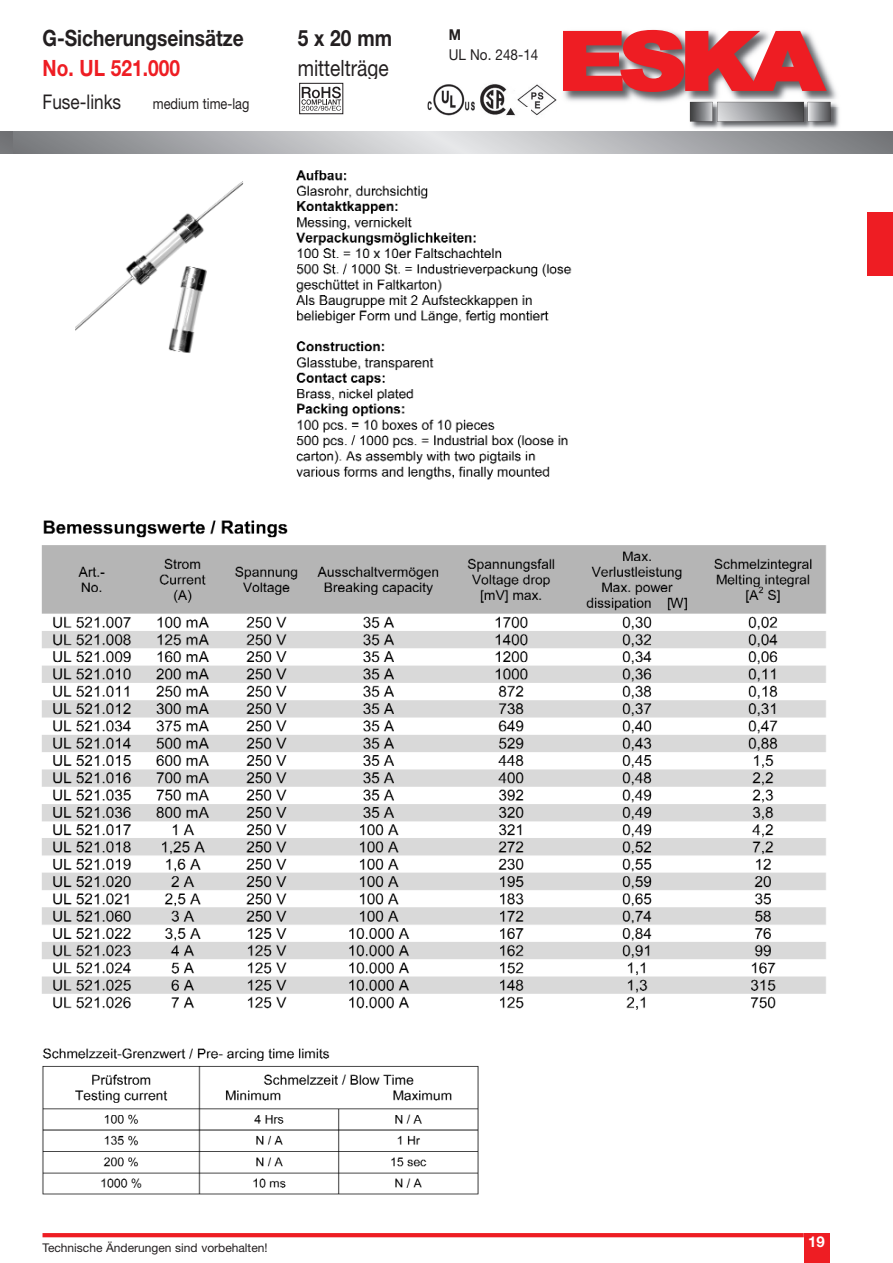
<style>
.page{position:relative;width:893px;height:1263px;background:#fff}
.page>*{position:absolute;margin:0;border:0;box-sizing:border-box;transform-origin:0 0}
.t1{font:700 22.5px "Helvetica Neue";color:#231f20;scale:.85 1}
.t2{font:700 22.5px "Helvetica Neue";color:#ee1d23;scale:.85 1}
.t3{font:22.5px "Helvetica Neue";color:#231f20;scale:.85 1}
.t4{font:20.25px "Helvetica Neue";color:#231f20;scale:.85 1}
.t5{font:15px "Helvetica Neue";color:#231f20;scale:.85 1}
.t6{font:15px "Helvetica Neue";color:#231f20;scale:.9 1}
.t7{font:700 15px "Helvetica Neue";color:#fff}
.t8{font:700 15px "Helvetica Neue";color:#231f20;scale:.9 1}
.t9{font:12px "Helvetica Neue";color:#231f20}
</style>
<div class="page">
<img style="left:563px;top:29px;width:274px;height:74px">
<svg style="left:563px;top:30px;width:263px;height:62px;background:#dc484d"></svg>
<img style="left:688px;top:100px;width:153px;height:32px">
<svg style="left:690px;top:102px;width:140px;height:20px;background:#8b8c8e"></svg>
<svg style="left:43px;top:1233px;width:761px;height:4px;background:#ee2026"></svg>
<div style="left:804px;top:1233px;width:25px;height:30px;background:#ee1d23"></div>
<img style="left:41px;top:520px;width:786px;height:675px">
<svg style="left:0;top:132px;width:892px;height:21px;background:#acadb0"></svg>
<div style="left:867px;top:213px;width:25px;height:63px;background:#ee1d23"></div>
<div style="left:299px;top:83px;width:44px;height:31px;border:1px solid #231f20"></div>
<svg style="left:301px;top:87px;width:40px;height:24px"></svg>
<img style="left:427px;top:84px;width:48px;height:32px">
<img style="left:480px;top:83px;width:76px;height:33px">
<div style="left:520px;top:107px;width:11px;height:10px;background:#fff"></div>
<img style="left:75px;top:170px;width:497px;height:310px">
<h1 class="t1" style="left:43px;top:30px;width:238px">G-Sicherungseinsätze</h1>
<h1 class="t1" style="left:298px;top:30px;width:112px">5 x 20 mm</h1>
<h1 class="t2" style="left:43px;top:60px;width:163px">No. UL 521.000</h1>
<h1 class="t3" style="left:298px;top:60px;width:109px">mittelträge</h1>
<h2 class="t4" style="left:43px;top:94px;width:94px">Fuse-links</h2>
<p class="t5" style="left:153px;top:98px;width:115px">medium time-lag</p>
<p class="t8" style="left:449px;top:30px;width:15px">M</p>
<p class="t6" style="left:449px;top:50px;width:101px">UL No. 248-14</p>
<p class="t9" style="left:43px;top:1244px;width:227px">Technische Änderungen sind vorbehalten!</p>
<p class="t7" style="left:808px;top:1236px;width:18px">19</p>
</div>
